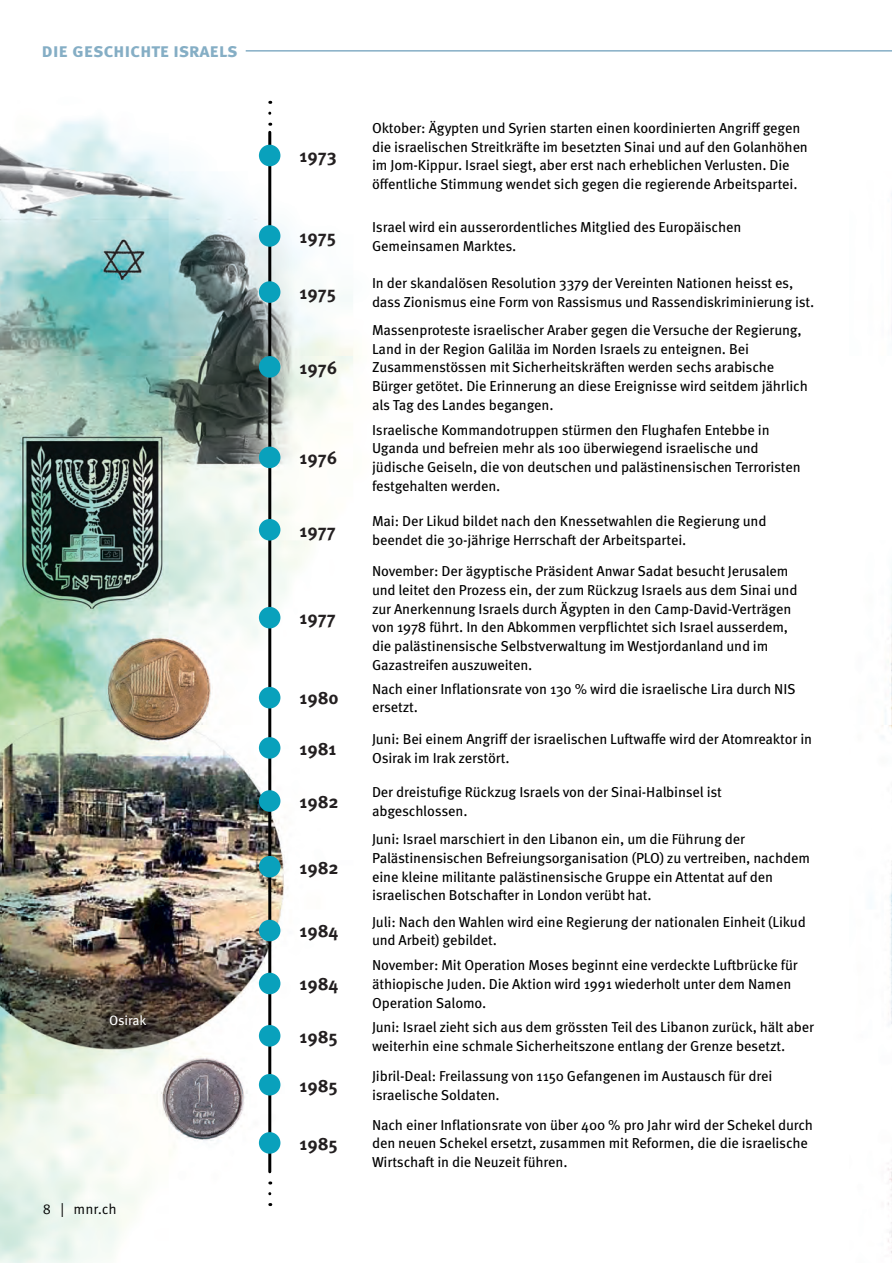
<style>
.page{position:relative;width:892px;height:1263px;background:#fff}
.page>*{position:absolute;margin:0;border:0;box-sizing:border-box;transform-origin:0 0}
.t1{font:700 19.5px "Meta OT";letter-spacing:-.015em;color:#85aec5}
.t2{font:700 18px "Meta OT";color:#231f20}
.t3{font:14.4px/18.8px "Meta OT";letter-spacing:-.01em;color:#000}
.t4{font:14.4px "Meta Correspondence OT";color:#000}
.t5{font:13.5px "Meta OT";letter-spacing:-.015em;color:#fff}
</style>
<div class="page">
<img style="left:0;top:50px;width:354px;height:1212px">
<img style="left:882px;top:194px;width:10px;height:1059px">
<hr style="left:268px;top:132px;width:3px;height:1039px;background:#000">
<svg style="left:268px;top:101px;width:3px;height:12px"></svg>
<hr style="left:246px;top:50px;width:646px;height:2px;background:#85aec5">
<div style="left:259px;top:145px;width:21px;height:21px;background:#09a1bc;border-radius:50%"></div>
<div style="left:259px;top:225px;width:21px;height:22px;background:#09a1bc;border-radius:50%"></div>
<div style="left:259px;top:281px;width:21px;height:22px;background:#09a1bc;border-radius:50%"></div>
<div style="left:259px;top:356px;width:21px;height:21px;background:#09a1bc;border-radius:50%"></div>
<div style="left:259px;top:446px;width:21px;height:22px;background:#09a1bc;border-radius:50%"></div>
<div style="left:259px;top:519px;width:21px;height:21px;background:#09a1bc;border-radius:50%"></div>
<div style="left:259px;top:606px;width:21px;height:22px;background:#09a1bc;border-radius:50%"></div>
<div style="left:259px;top:686px;width:21px;height:22px;background:#09a1bc;border-radius:50%"></div>
<div style="left:259px;top:737px;width:21px;height:21px;background:#09a1bc;border-radius:50%"></div>
<div style="left:259px;top:790px;width:21px;height:21px;background:#09a1bc;border-radius:50%"></div>
<div style="left:259px;top:855px;width:21px;height:22px;background:#09a1bc;border-radius:50%"></div>
<div style="left:259px;top:919px;width:21px;height:22px;background:#09a1bc;border-radius:50%"></div>
<div style="left:259px;top:972px;width:21px;height:22px;background:#09a1bc;border-radius:50%"></div>
<div style="left:259px;top:1024px;width:21px;height:22px;background:#09a1bc;border-radius:50%"></div>
<div style="left:259px;top:1073px;width:21px;height:22px;background:#09a1bc;border-radius:50%"></div>
<div style="left:259px;top:1131px;width:21px;height:22px;background:#09a1bc;border-radius:50%"></div>
<svg style="left:268px;top:1181px;width:3px;height:12px"></svg>
<h1 class="t1" style="left:42px;top:38px;width:198px">Die Geschichte israels</h1>
<p class="t5" style="left:109px;top:1012px;width:39px">Osirak</p>
<p class="t4" style="left:43px;top:1200px;width:76px">8 | mnr.ch</p>
<p class="t2" style="left:300px;top:145px;width:38px">1973</p>
<p class="t3" style="left:372px;top:119px;width:437px">Oktober: Ägypten und Syrien starten einen koordinierten Angriff gegen die israelischen Streitkräfte im besetzten Sinai und auf den Golanhöhen im Jom-Kippur. Israel siegt, aber erst nach erheblichen Verlusten. Die öffentliche Stimmung wendet sich gegen die regierende Arbeitspartei.</p>
<p class="t2" style="left:300px;top:225px;width:38px">1975</p>
<p class="t3" style="left:372px;top:218px;width:371px">Israel wird ein ausserordentliches Mitglied des Europäischen<br>Gemeinsamen Marktes.</p>
<p class="t2" style="left:300px;top:281px;width:38px">1975</p>
<p class="t3" style="left:372px;top:274px;width:444px">In der skandalösen Resolution 3379 der Vereinten Nationen heisst es, dass Zionismus eine Form von Rassismus und Rassendiskriminierung ist.</p>
<p class="t2" style="left:300px;top:356px;width:39px">1976</p>
<p class="t2" style="left:300px;top:446px;width:39px">1976</p>
<p class="t3" style="left:372px;top:320px;width:437px">Massenproteste israelischer Araber gegen die Versuche der Regierung, Land in der Region Galiläa im Norden Israels zu enteignen. Bei Zusammenstössen mit Sicherheitskräften werden sechs arabische Bürger getötet. Die Erinnerung an diese Ereignisse wird seitdem jährlich als Tag des Landes begangen.</p>
<p class="t3" style="left:372px;top:420px;width:430px">Israelische Kommandotruppen stürmen den Flughafen Entebbe in Uganda und befreien mehr als 100 überwiegend israelische und jüdische Geiseln, die von deutschen und palästinensischen Terroristen festgehalten werden.</p>
<p class="t2" style="left:300px;top:519px;width:37px">1977</p>
<p class="t3" style="left:372px;top:511px;width:396px">Mai: Der Likud bildet nach den Knessetwahlen die Regierung und beendet die 30-jährige Herrschaft der Arbeitspartei.</p>
<p class="t2" style="left:300px;top:606px;width:37px">1977</p>
<p class="t3" style="left:372px;top:562px;width:427px">November: Der ägyptische Präsident Anwar Sadat besucht Jerusalem und leitet den Prozess ein, der zum Rückzug Israels aus dem Sinai und zur Anerkennung Israels durch Ägypten in den Camp-David-Verträgen von 1978 führt. In den Abkommen verpflichtet sich Israel ausserdem, die palästinensische Selbstverwaltung im Westjordanland und im Gazastreifen auszuweiten.</p>
<p class="t2" style="left:300px;top:686px;width:41px">1980</p>
<p class="t3" style="left:372px;top:679px;width:425px">Nach einer Inflationsrate von 130 % wird die israelische Lira durch NIS ersetzt.</p>
<p class="t2" style="left:300px;top:737px;width:38px">1981</p>
<p class="t3" style="left:372px;top:729px;width:441px">Juni: Bei einem Angriff der israelischen Luftwaffe wird der Atomreaktor in<br>Osirak im Irak zerstört.</p>
<p class="t2" style="left:300px;top:790px;width:41px">1982</p>
<p class="t3" style="left:372px;top:782px;width:351px">Der dreistufige Rückzug Israels von der Sinai-Halbinsel ist abgeschlossen.</p>
<p class="t2" style="left:300px;top:855px;width:41px">1982</p>
<p class="t3" style="left:372px;top:829px;width:439px">Juni: Israel marschiert in den Libanon ein, um die Führung der Palästinensischen Befreiungsorganisation (PLO) zu vertreiben, nachdem eine kleine militante palästinensische Gruppe ein Attentat auf den israelischen Botschafter in London verübt hat.</p>
<p class="t2" style="left:300px;top:919px;width:40px">1984</p>
<p class="t3" style="left:372px;top:912px;width:435px">Juli: Nach den Wahlen wird eine Regierung der nationalen Einheit (Likud und Arbeit) gebildet.</p>
<p class="t2" style="left:300px;top:972px;width:40px">1984</p>
<p class="t3" style="left:372px;top:955px;width:427px">November: Mit Operation Moses beginnt eine verdeckte Luftbrücke für äthiopische Juden. Die Aktion wird 1991 wiederholt unter dem Namen<br>Operation Salomo.</p>
<p class="t2" style="left:300px;top:1024px;width:40px">1985</p>
<p class="t3" style="left:372px;top:1017px;width:443px">Juni: Israel zieht sich aus dem grössten Teil des Libanon zurück, hält aber weiterhin eine schmale Sicherheitszone entlang der Grenze besetzt.</p>
<p class="t2" style="left:300px;top:1073px;width:40px">1985</p>
<p class="t3" style="left:372px;top:1066px;width:402px">Jibril-Deal: Freilassung von 1150 Gefangenen im Austausch für drei israelische Soldaten.</p>
<p class="t2" style="left:300px;top:1131px;width:40px">1985</p>
<p class="t3" style="left:372px;top:1115px;width:442px">Nach einer Inflationsrate von über 400 % pro Jahr wird der Schekel durch den neuen Schekel ersetzt, zusammen mit Reformen, die die israelische<br>Wirtschaft in die Neuzeit führen.</p>
</div>
